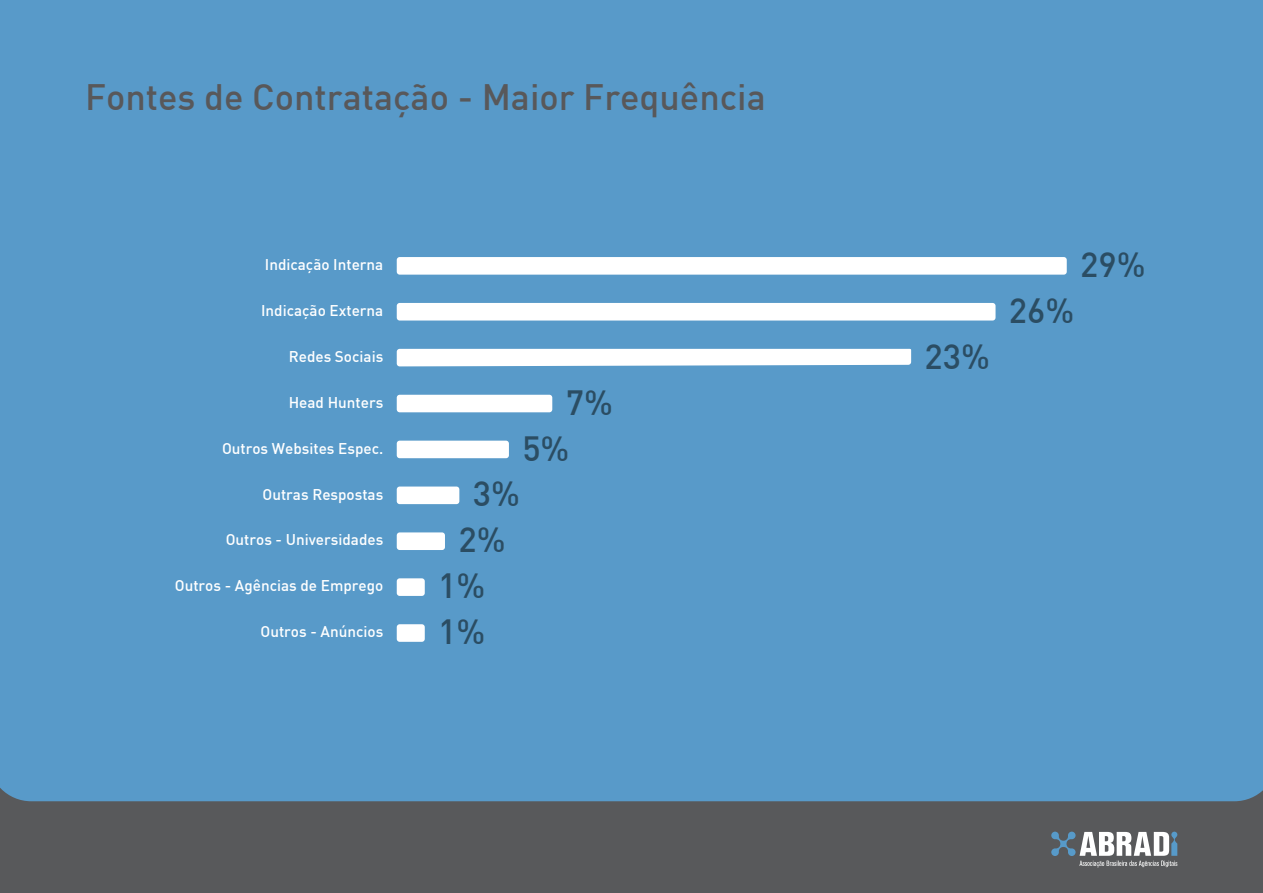
<style>
.page{position:relative;width:1263px;height:893px;background:#589ac9}
.page>*{position:absolute;margin:0;border:0;box-sizing:border-box;transform-origin:0 0}
.t1{font:500 36px "DIN";color:#58585a}
.t2{font:500 34.35px "DIN";color:#2b4d63}
.t3{font:500 15.3px "DIN";color:#fff}
</style>
<div class="page">
<svg style="left:0;top:788px;width:1263px;height:105px;background:#586169"></svg>
<svg style="left:1051px;top:832px;width:126px;height:35px;background:#93999e"></svg>
<div style="left:397px;top:257px;width:670px;height:18px;background:#fff;border-radius:3px"></div>
<div style="left:397px;top:303px;width:598px;height:18px;background:#fff;border-radius:3px"></div>
<div style="left:397px;top:349px;width:514px;height:17px;background:#fff"></div>
<div style="left:397px;top:395px;width:155px;height:17px;background:#fff;border-radius:3px"></div>
<div style="left:397px;top:441px;width:112px;height:17px;background:#fff;border-radius:3px"></div>
<div style="left:397px;top:487px;width:62px;height:17px;background:#fff;border-radius:3px"></div>
<div style="left:397px;top:532px;width:48px;height:18px;background:#fff;border-radius:3px"></div>
<div style="left:397px;top:578px;width:28px;height:18px;background:#fff;border-radius:3px"></div>
<div style="left:397px;top:624px;width:28px;height:18px;background:#fff;border-radius:3px"></div>
<h1 class="t1" style="left:85px;top:74px;width:682px">Fontes de Contratação - Maior Frequência</h1>
<p class="t3" style="left:265px;top:255px;width:120px">Indicação Interna</p>
<h2 class="t2" style="left:1080px;top:243px;width:67px">29%</h2>
<p class="t3" style="left:261px;top:301px;width:124px">Indicação Externa</p>
<h2 class="t2" style="left:1009px;top:288px;width:67px">26%</h2>
<p class="t3" style="left:289px;top:346px;width:96px">Redes Sociais</p>
<h2 class="t2" style="left:924px;top:334px;width:67px">23%</h2>
<p class="t3" style="left:289px;top:392px;width:96px">Head Hunters</p>
<h2 class="t2" style="left:566px;top:380px;width:49px">7%</h2>
<p class="t3" style="left:222px;top:438px;width:163px">Outros Websites Espec.</p>
<h2 class="t2" style="left:522px;top:426px;width:49px">5%</h2>
<p class="t3" style="left:263px;top:484px;width:122px">Outras Respostas</p>
<h2 class="t2" style="left:473px;top:472px;width:49px">3%</h2>
<p class="t3" style="left:226px;top:530px;width:159px">Outros - Universidades</p>
<h2 class="t2" style="left:458px;top:518px;width:49px">2%</h2>
<p class="t3" style="left:175px;top:576px;width:210px">Outros - Agências de Emprego</p>
<h2 class="t2" style="left:438px;top:564px;width:49px">1%</h2>
<p class="t3" style="left:260px;top:622px;width:124px">Outros - Anúncios</p>
<h2 class="t2" style="left:438px;top:610px;width:49px">1%</h2>
</div>
